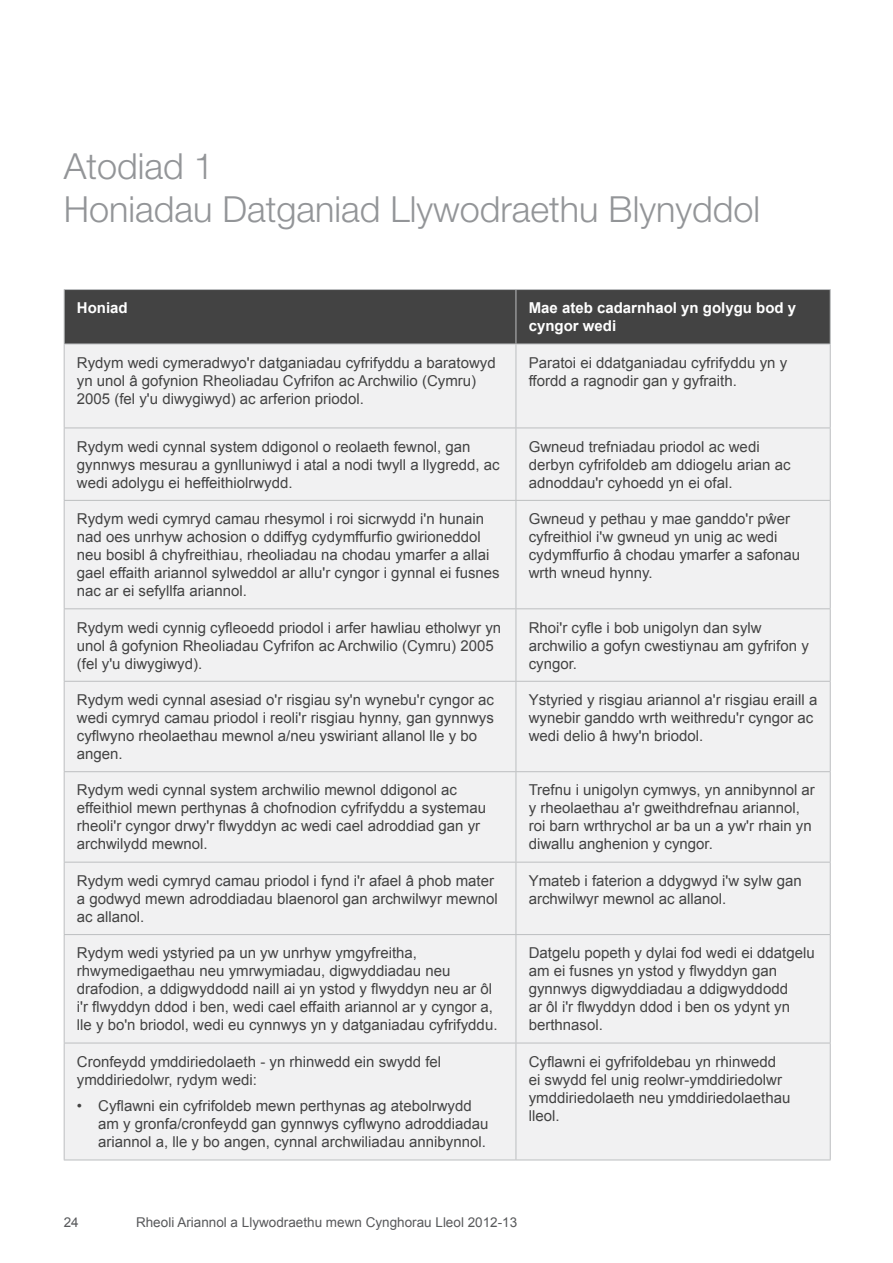
<style>
.page{position:relative;width:893px;height:1263px;background:#fff}
.page>*{position:absolute;margin:0;border:0;box-sizing:border-box;transform-origin:0 0}
.t1{font:300 36px "Helvetica Neue LT Std";color:#939598}
.Table_text{font:15px/18px "Arial";color:#434343}
.Note_text{font:15px/18px "Arial";color:#434343}
.Table_header_text{font:700 15px/18px "Arial";color:#fff}
.t2{font:13.5px "Arial";color:#58595b}
</style>
<div class="page">
<div style="left:65px;top:290px;width:765px;height:54px;background:#434343"></div>
<div style="left:65px;top:345px;width:765px;height:814px;background:#f1f1f2"></div>
<hr style="left:64px;top:344px;width:1px;height:84px;background:#bcbec0">
<hr style="left:516px;top:344px;width:1px;height:84px;background:#bcbec0">
<hr style="left:830px;top:344px;width:1px;height:84px;background:#bcbec0">
<hr style="left:64px;top:428px;width:452px;height:1px;background:#bcbec0">
<hr style="left:64px;top:428px;width:1px;height:72px;background:#bcbec0">
<hr style="left:516px;top:428px;width:315px;height:1px;background:#bcbec0">
<hr style="left:516px;top:428px;width:1px;height:72px;background:#bcbec0">
<hr style="left:830px;top:428px;width:1px;height:72px;background:#bcbec0">
<hr style="left:64px;top:500px;width:452px;height:1px;background:#bcbec0">
<hr style="left:64px;top:501px;width:1px;height:107px;background:#bcbec0">
<hr style="left:516px;top:500px;width:315px;height:1px;background:#bcbec0">
<hr style="left:516px;top:501px;width:1px;height:107px;background:#bcbec0">
<hr style="left:830px;top:501px;width:1px;height:107px;background:#bcbec0">
<hr style="left:64px;top:608px;width:452px;height:1px;background:#bcbec0">
<hr style="left:64px;top:609px;width:1px;height:72px;background:#bcbec0">
<hr style="left:516px;top:608px;width:315px;height:1px;background:#bcbec0">
<hr style="left:516px;top:609px;width:1px;height:72px;background:#bcbec0">
<hr style="left:830px;top:609px;width:1px;height:72px;background:#bcbec0">
<hr style="left:64px;top:681px;width:452px;height:1px;background:#bcbec0">
<hr style="left:64px;top:682px;width:1px;height:89px;background:#bcbec0">
<hr style="left:516px;top:681px;width:315px;height:1px;background:#bcbec0">
<hr style="left:516px;top:682px;width:1px;height:89px;background:#bcbec0">
<hr style="left:830px;top:682px;width:1px;height:89px;background:#bcbec0">
<hr style="left:64px;top:771px;width:452px;height:1px;background:#bcbec0">
<hr style="left:64px;top:772px;width:1px;height:90px;background:#bcbec0">
<hr style="left:516px;top:771px;width:315px;height:1px;background:#bcbec0">
<hr style="left:516px;top:772px;width:1px;height:90px;background:#bcbec0">
<hr style="left:830px;top:772px;width:1px;height:90px;background:#bcbec0">
<hr style="left:64px;top:862px;width:452px;height:1px;background:#bcbec0">
<hr style="left:64px;top:862px;width:1px;height:72px;background:#bcbec0">
<hr style="left:516px;top:862px;width:315px;height:1px;background:#bcbec0">
<hr style="left:516px;top:862px;width:1px;height:72px;background:#bcbec0">
<hr style="left:830px;top:862px;width:1px;height:72px;background:#bcbec0">
<hr style="left:64px;top:934px;width:452px;height:1px;background:#bcbec0">
<hr style="left:64px;top:935px;width:1px;height:108px;background:#bcbec0">
<hr style="left:516px;top:934px;width:315px;height:1px;background:#bcbec0">
<hr style="left:516px;top:935px;width:1px;height:108px;background:#bcbec0">
<hr style="left:830px;top:935px;width:1px;height:108px;background:#bcbec0">
<hr style="left:64px;top:1043px;width:452px;height:1px;background:#bcbec0">
<hr style="left:64px;top:1043px;width:1px;height:116px;background:#bcbec0">
<hr style="left:516px;top:1043px;width:315px;height:1px;background:#bcbec0">
<hr style="left:516px;top:1043px;width:1px;height:116px;background:#bcbec0">
<hr style="left:830px;top:1043px;width:1px;height:116px;background:#bcbec0">
<hr style="left:64px;top:1159px;width:452px;height:1px;background:#bcbec0">
<hr style="left:516px;top:1159px;width:315px;height:1px;background:#bcbec0">
<hr style="left:64px;top:289px;width:452px;height:1px;background:#bcbec0">
<hr style="left:64px;top:290px;width:1px;height:54px;background:#bcbec0">
<hr style="left:516px;top:289px;width:315px;height:1px;background:#bcbec0">
<hr style="left:516px;top:290px;width:1px;height:54px;background:#bcbec0">
<hr style="left:830px;top:290px;width:1px;height:54px;background:#bcbec0">
<hr style="left:64px;top:344px;width:452px;height:1px;background:#bcbec0">
<hr style="left:516px;top:344px;width:315px;height:1px;background:#bcbec0">
<p class="t1" style="left:64px;top:144px;width:152px">Atodiad 1</p>
<p class="t1" style="left:64px;top:187px;width:698px">Honiadau Datganiad Llywodraethu Blynyddol</p>
<p class="Table_header_text" style="left:77px;top:299px;width:52px">Honiad</p>
<p class="Table_header_text" style="left:529px;top:299px;width:269px">Mae ateb cadarnhaol yn golygu bod y cyngor wedi</p>
<p class="Table_text" style="left:77px;top:354px;width:420px">Rydym wedi cymeradwyo'r datganiadau cyfrifyddu a baratowyd yn unol â gofynion Rheoliadau Cyfrifon ac Archwilio (Cymru)<br>2005 (fel y'u diwygiwyd) ac arferion priodol.</p>
<p class="Note_text" style="left:529px;top:354px;width:260px">Paratoi ei ddatganiadau cyfrifyddu yn y ffordd a ragnodir gan y gyfraith.</p>
<p class="Table_text" style="left:77px;top:437px;width:424px">Rydym wedi cynnal system ddigonol o reolaeth fewnol, gan gynnwys mesurau a gynlluniwyd i atal a nodi twyll a llygredd, ac wedi adolygu ei heffeithiolrwydd.</p>
<p class="Note_text" style="left:529px;top:437px;width:263px">Gwneud trefniadau priodol ac wedi derbyn cyfrifoldeb am ddiogelu arian ac adnoddau'r cyhoedd yn ei ofal.</p>
<p class="Table_text" style="left:77px;top:510px;width:424px">Rydym wedi cymryd camau rhesymol i roi sicrwydd i'n hunain nad oes unrhyw achosion o ddiffyg cydymffurfio gwirioneddol neu bosibl â chyfreithiau, rheoliadau na chodau ymarfer a allai gael effaith ariannol sylweddol ar allu'r cyngor i gynnal ei fusnes nac ar ei sefyllfa ariannol.</p>
<p class="Note_text" style="left:529px;top:510px;width:273px">Gwneud y pethau y mae ganddo'r pŵer cyfreithiol i'w gwneud yn unig ac wedi cydymffurfio â chodau ymarfer a safonau wrth wneud hynny.</p>
<p class="Table_text" style="left:77px;top:618px;width:426px">Rydym wedi cynnig cyfleoedd priodol i arfer hawliau etholwyr yn unol â gofynion Rheoliadau Cyfrifon ac Archwilio (Cymru) 2005 (fel y'u diwygiwyd).</p>
<p class="Note_text" style="left:529px;top:618px;width:282px">Rhoi'r cyfle i bob unigolyn dan sylw archwilio a gofyn cwestiynau am gyfrifon y cyngor.</p>
<p class="Table_text" style="left:77px;top:691px;width:419px">Rydym wedi cynnal asesiad o'r risgiau sy'n wynebu'r cyngor ac wedi cymryd camau priodol i reoli'r risgiau hynny, gan gynnwys cyflwyno rheolaethau mewnol a/neu yswiriant allanol lle y bo angen.</p>
<p class="Note_text" style="left:529px;top:691px;width:290px">Ystyried y risgiau ariannol a'r risgiau eraill a wynebir ganddo wrth weithredu'r cyngor ac wedi delio â hwy'n briodol.</p>
<p class="Table_text" style="left:77px;top:781px;width:411px">Rydym wedi cynnal system archwilio mewnol ddigonol ac effeithiol mewn perthynas â chofnodion cyfrifyddu a systemau rheoli'r cyngor drwy'r flwyddyn ac wedi cael adroddiad gan yr archwilydd mewnol.</p>
<p class="Note_text" style="left:529px;top:781px;width:288px">Trefnu i unigolyn cymwys, yn annibynnol ar y rheolaethau a'r gweithdrefnau ariannol, roi barn wrthrychol ar ba un a yw'r rhain yn diwallu anghenion y cyngor.</p>
<p class="Table_text" style="left:77px;top:872px;width:422px">Rydym wedi cymryd camau priodol i fynd i'r afael â phob mater a godwyd mewn adroddiadau blaenorol gan archwilwyr mewnol ac allanol.</p>
<p class="Note_text" style="left:529px;top:872px;width:274px">Ymateb i faterion a ddygwyd i'w sylw gan archwilwyr mewnol ac allanol.</p>
<p class="Table_text" style="left:77px;top:944px;width:422px">Rydym wedi ystyried pa un yw unrhyw ymgyfreitha, rhwymedigaethau neu ymrwymiadau, digwyddiadau neu drafodion, a ddigwyddodd naill ai yn ystod y flwyddyn neu ar ôl i'r flwyddyn ddod i ben, wedi cael effaith ariannol ar y cyngor a, lle y bo'n briodol, wedi eu cynnwys yn y datganiadau cyfrifyddu.</p>
<p class="Note_text" style="left:529px;top:944px;width:287px">Datgelu popeth y dylai fod wedi ei ddatgelu am ei fusnes yn ystod y flwyddyn gan gynnwys digwyddiadau a ddigwyddodd<br>ar ôl i'r flwyddyn ddod i ben os ydynt yn berthnasol.</p>
<p class="Table_text" style="left:77px;top:1052px;width:366px">Cronfeydd ymddiriedolaeth - yn rhinwedd ein swydd fel ymddiriedolwr, rydym wedi:</p>
<p class="Table_text" style="left:98px;top:1097px;width:392px;text-indent:-21px">• Cyflawni ein cyfrifoldeb mewn perthynas ag atebolrwydd am y gronfa/cronfeydd gan gynnwys cyflwyno adroddiadau ariannol a, lle y bo angen, cynnal archwiliadau annibynnol.</p>
<p class="Note_text" style="left:529px;top:1052px;width:263px">Cyflawni ei gyfrifoldebau yn rhinwedd ei swydd fel unig reolwr-ymddiriedolwr ymddiriedolaeth neu ymddiriedolaethau lleol.</p>
<p class="t2" style="left:64px;top:1213px;width:17px">24</p>
<p class="t2" style="left:136px;top:1213px;width:383px">Rheoli Ariannol a Llywodraethu mewn Cynghorau Lleol 2012-13</p>
</div>
